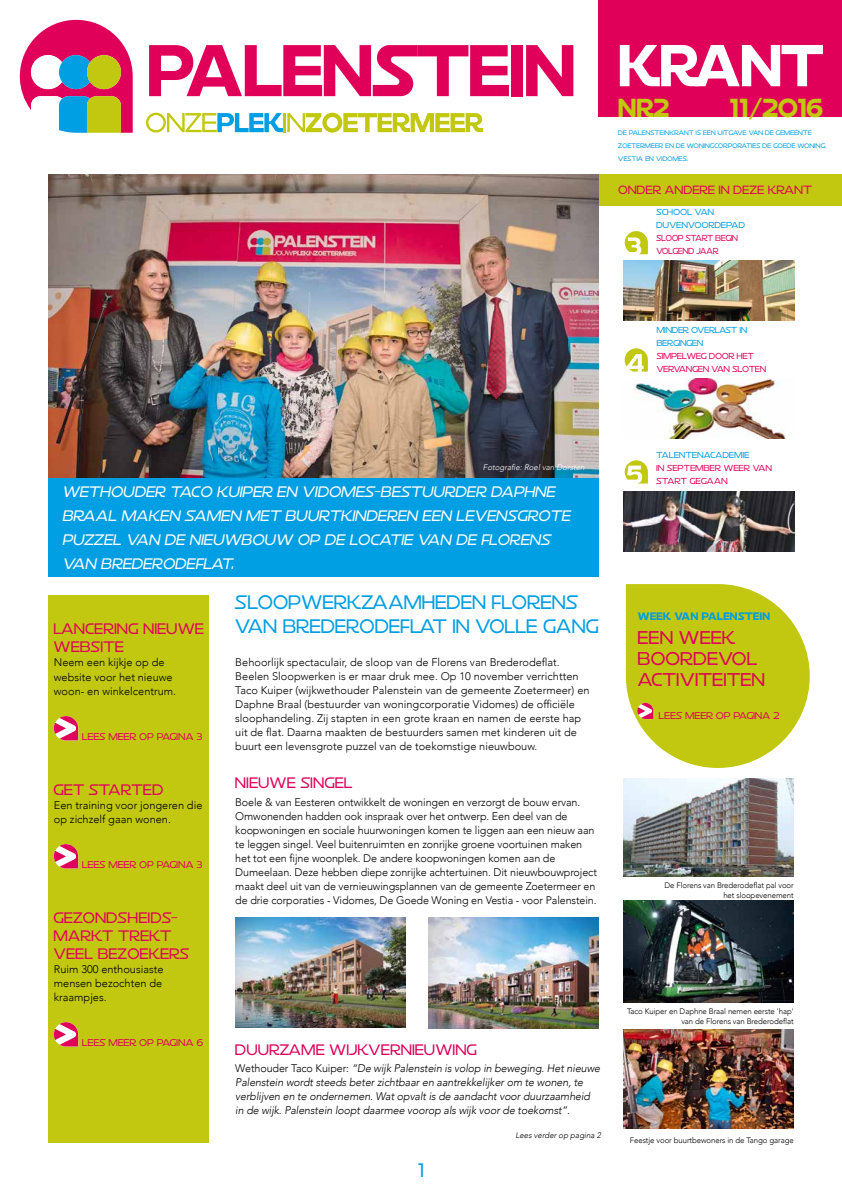
<style>
.page{position:relative;width:842px;height:1191px;background:#fff}
.page>*{position:absolute;margin:0;border:0;box-sizing:border-box;transform-origin:0 0}
.t1{font:700 54.4px "R6 D8 Rg";color:#fff}
.t2{font:700 24px "R6 D8 Rg";color:#c1c80f}
.t3{font:18px/24px "R6 D8 Bk";letter-spacing:.04em;color:#009ee3}
.t4{font:17px/21px "R6 D8 Bk";letter-spacing:.05em;color:#e00059}
.t5{font:italic 14px/24px "R6 D8 Bk";color:#fff}
.t6{font:14px/18px "R6 D8 Bk";letter-spacing:.05em;color:#e00059}
.t7{font:300 11px/14px "Avenir";color:#000}
.t8{font:italic 300 11px/14px "Avenir";letter-spacing:-.01em;color:#000}
.t9{font:11px "R6 D8 Bk";letter-spacing:.05em;color:#e00059}
.t10{font:700 10px "R6 D8 Rg";letter-spacing:.05em;color:#009ee3}
.t11{font:9px "R6 D8 Bk";letter-spacing:.05em;color:#e00059}
.t12{font:300 8px/10px "Avenir";letter-spacing:-.01em;color:#000;text-align:right}
.t13{font:8px/13px "R6 D8 Bk";letter-spacing:.05em;color:#009ee3}
.t14{font:8px/13px "R6 D8 Bk";letter-spacing:.03em;color:#e00059}
.t15{font:8px/13px "R6 D8 Bk";letter-spacing:.05em;color:#e00059}
.t16{font:8px/13px "R6 D8 Bk";letter-spacing:.03em;color:#e00059;scale:.93 1}
.t17{font:8px/13px "R6 D8 Bk";letter-spacing:.03em;color:#009ee3}
.t18{font:italic 300 8px "Avenir";color:#fff}
.t19{font:italic 300 8px "Avenir";color:#000}
.t20{font:6px/13px "R6 D8 Bk";letter-spacing:.05em;color:#009ee3}
.s1{font-style:normal}
</style>
<div class="page">
<svg style="left:20px;top:20px;width:113px;height:113px"></svg>
<svg style="left:146px;top:113px;width:337px;height:20px"></svg>
<svg style="left:149px;top:45px;width:360px;height:51px"></svg>
<div style="left:511px;top:45px;width:12px;height:51px;background:#e00059"></div>
<svg style="left:526px;top:45px;width:47px;height:51px"></svg>
<div style="left:599px;top:0;width:243px;height:117px;background:#e00059"></div>
<div style="left:599px;top:175px;width:243px;height:31px;background:#c1c80f"></div>
<svg style="left:625px;top:460px;width:23px;height:23px"></svg>
<img style="left:624px;top:491px;width:170px;height:60px">
<img style="left:48px;top:175px;width:551px;height:304px">
<div style="left:48px;top:479px;width:551px;height:98px;background:#009ee3"></div>
<img style="left:624px;top:1029px;width:170px;height:99px">
<img style="left:624px;top:778px;width:170px;height:98px">
<img style="left:624px;top:900px;width:170px;height:102px">
<svg style="left:626px;top:584px;width:184px;height:184px"></svg>
<div style="left:48px;top:595px;width:161px;height:547px;background:#c1c80f"></div>
<svg style="left:54px;top:716px;width:24px;height:24px"></svg>
<svg style="left:54px;top:844px;width:24px;height:24px"></svg>
<svg style="left:54px;top:1022px;width:24px;height:24px"></svg>
<img style="left:624px;top:261px;width:170px;height:59px">
<svg style="left:625px;top:231px;width:23px;height:23px"></svg>
<svg style="left:625px;top:348px;width:23px;height:23px"></svg>
<img style="left:634px;top:379px;width:152px;height:59px">
<img style="left:429px;top:917px;width:170px;height:111px">
<img style="left:235px;top:917px;width:170px;height:111px">
<h1 class="t1" style="left:618px;top:30px;width:206px">KRANT</h1>
<h2 class="t2" style="left:618px;top:92px;width:52px">NR2</h2>
<h2 class="t2" style="left:730px;top:92px;width:94px">11/2016</h2>
<p class="t20" style="left:618px;top:126px;width:209px">DE PALENSTEINKRANT IS EEN UITGAVE VAN DE GEMEENTE<br>ZOETERMEER EN DE WONINGCORPORATIES DE GOEDE WONING,<br>VESTIA EN VIDOMES.</p>
<p class="t9" style="left:618px;top:183px;width:195px">ONDER ANDERE IN DEZE KRANT</p>
<p class="t13" style="left:656px;top:205px;width:90px">SCHOOL VAN<br>DUVENVOORDEPAD</p>
<p class="t16" style="left:656px;top:231px;width:89px">SLOOP START BEGIN<br>VOLGEND JAAR</p>
<p class="t17" style="left:657px;top:323px;width:92px">MINDER OVERLAST IN<br>BERGINGEN</p>
<p class="t14" style="left:657px;top:349px;width:111px">SIMPELWEG DOOR HET<br>VERVANGEN VAN SLOTEN</p>
<p class="t18" style="left:483px;top:463px;width:105px">Fotografie:Roelvan Dorsten</p>
<p class="t5" style="left:62px;top:479px;width:512px">WETHOUDER TACO KUIPER EN VIDOMES-BESTUURDER DAPHNE BRAAL MAKEN SAMEN MET BUURTKINDEREN EEN LEVENSGROTE PUZZEL VAN DE NIEUWBOUW OP DE LOCATIE VAN DE FLORENS VAN BREDERODEFLAT.</p>
<p class="t6" style="left:54px;top:620px;width:151px">LANCERING NIEUWE<br>WEBSITE</p>
<p class="t7" style="left:54px;top:655px;width:124px">Neem een kijkje op de website voor het nieuwe woon- en winkelcentrum.</p>
<p class="t11" style="left:82px;top:730px;width:121px">LEES MEER OP PAGINA 3</p>
<p class="t6" style="left:54px;top:780px;width:111px">GET STARTED</p>
<p class="t7" style="left:54px;top:797px;width:150px">Een training voor jongeren die op zichzelf gaan wonen.</p>
<p class="t11" style="left:82px;top:858px;width:121px">LEES MEER OP PAGINA 3</p>
<p class="t6" style="left:54px;top:908px;width:137px">GEZONDSHEIDS-<br>MARKT TREKT<br>VEEL BEZOEKERS</p>
<p class="t7" style="left:54px;top:961px;width:111px;text-align:justify">Ruim 300 enthousiaste mensen bezochten de kraampjes.</p>
<p class="t11" style="left:82px;top:1036px;width:122px">LEES MEER OP PAGINA 6</p>
<h3 class="t3" style="left:235px;top:590px;width:364px">SLOOPWERKZAAMHEDEN FLORENS<br>VAN BREDERODEFLAT IN VOLLE GANG</h3>
<p class="t7" style="left:235px;top:655px;width:356px">Behoorlijk spectaculair, de sloop van de Florens van Brederodeflat.<br>Beelen Sloopwerken is er maar druk mee. Op 10 november verrichtten Taco Kuiper (wijkwethouder Palenstein van de gemeente Zoetermeer) en Daphne Braal (bestuurder van woningcorporatie Vidomes) de officiële sloophandeling. Zij stapten in een grote kraan en namen de eerste hap uit de flat. Daarna maakten de bestuurders samen met kinderen uit de buurt een levensgrote puzzel van de toekomstige nieuwbouw.</p>
<p class="t6" style="left:235px;top:773px;width:118px">NIEUWE SINGEL</p>
<p class="t7" style="left:235px;top:795px;width:363px">Boele &amp; van Eesteren ontwikkelt de woningen en verzorgt de bouw ervan.<br>Omwonenden hadden ook inspraak over het ontwerp. Een deel van de koopwoningen en sociale huurwoningen komen te liggen aan een nieuw aan te leggen singel. Veel buitenruimten en zonrijke groene voortuinen maken het tot een fijne woonplek. De andere koopwoningen komen aan de Dumeelaan. Deze hebben diepe zonrijke achtertuinen. Dit nieuwbouwproject maakt deel uit van de vernieuwingsplannen van de gemeente Zoetermeer en de drie corporaties - Vidomes, De Goede Woning en Vestia - voor Palenstein.</p>
<p class="t6" style="left:235px;top:1040px;width:243px">DUURZAME WIJKVERNIEUWING</p>
<p class="t8" style="left:235px;top:1061px;width:366px"><span class="s1">Wethouder Taco Kuiper:</span> “De wijk Palenstein is volop in beweging. Het nieuwe Palenstein wordt steeds beter zichtbaar en aantrekkelijker om te wonen, te verblijven en te ondernemen. Wat opvalt is de aandacht voor duurzaamheid in de wijk. Palenstein loopt daarmee voorop als wijk voor de toekomst”.</p>
<p class="t19" style="left:515px;top:1131px;width:87px">Lees verder op pagina 2</p>
<h3 class="t3" style="left:418px;top:1157px;width:7px">1</h3>
<p class="t13" style="left:656px;top:448px;width:94px">TALENTENACADEMIE</p>
<p class="t15" style="left:656px;top:461px;width:117px">IN SEPTEMBER WEER VAN<br>START GEGAAN</p>
<p class="t10" style="left:638px;top:610px;width:134px">WEEK VAN PALENSTEIN</p>
<h3 class="t4" style="left:638px;top:626px;width:128px">EEN WEEK<br>BOORDEVOL<br>ACTIVITEITEN</h3>
<p class="t11" style="left:659px;top:709px;width:122px">LEES MEER OP PAGINA 2</p>
<p class="t12" style="left:664px;top:880px;width:131px">De Florens van Brederodeflat pal voor het sloopevenement</p>
<p class="t12" style="left:627px;top:1006px;width:168px">Taco Kuiper en Daphne Braal nemen eerste 'hap' van de Florens van Brederodeflat</p>
<p class="t12" style="left:630px;top:1135px;width:165px">Feestje voor buurtbewoners in de Tango garage</p>
</div>
